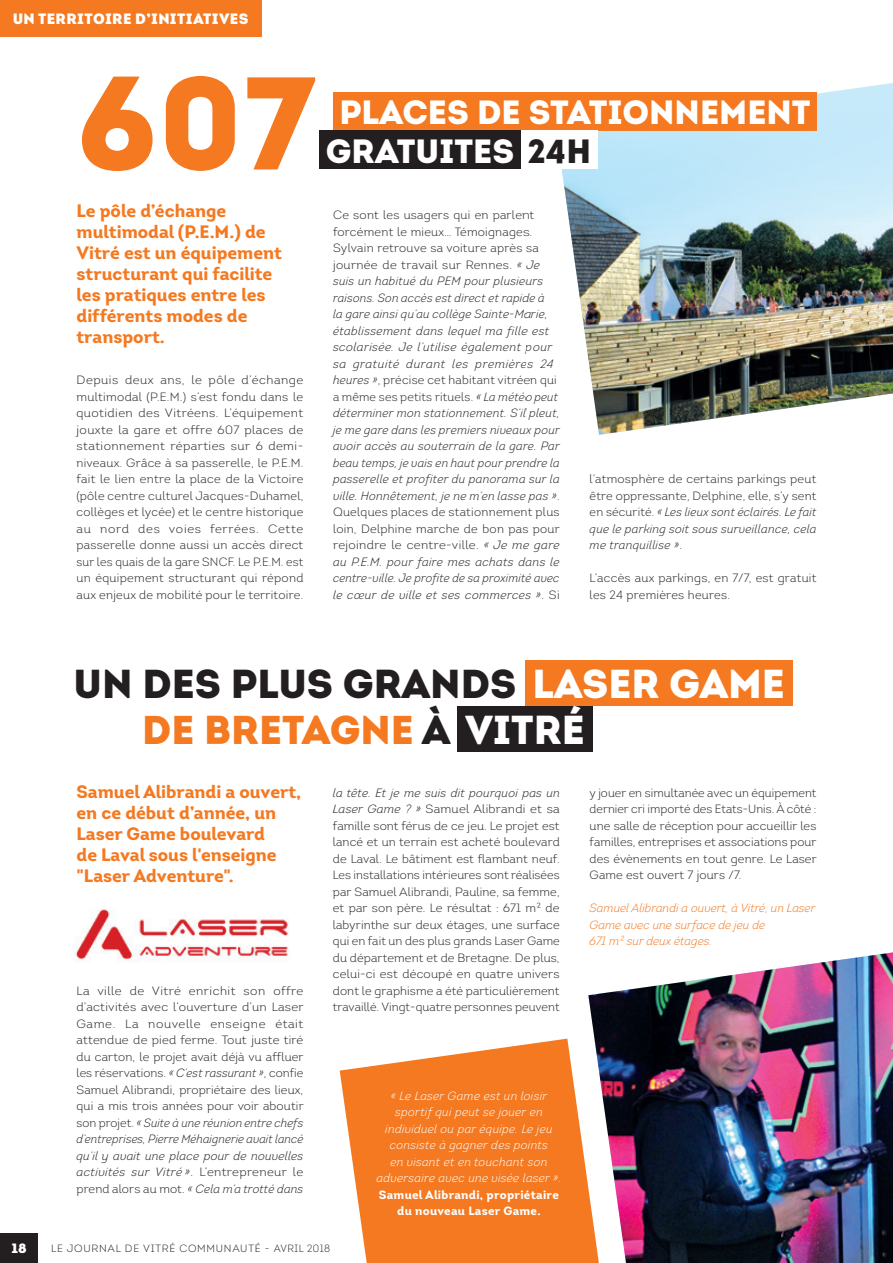
<style>
.page{position:relative;width:893px;height:1263px;background:#fff}
.page>*{position:absolute;margin:0;border:0;box-sizing:border-box;transform-origin:0 0}
.t1{font:900 131.55px "Intro";color:#f47921}
.t2{font:900 40.35px "Intro";color:#231f20}
.t3{font:900 40.2px "Intro";color:#f47921}
.t4{font:900 33.6px "Intro";color:#fff}
.t5{font:700 18px/21px "Intro Condensed";color:#f47921;scale:1.16 1}
.t6{font:15px "Intro Condensed Black Caps";letter-spacing:.02em;color:#fff;scale:1.17 1}
.t7{font:13.5px "Intro Condensed Black Caps";color:#fff;scale:1.2 1}
.t8{font:300 12px/16.5px "Intro Condensed";letter-spacing:.01em;color:#231f20;text-align:justify;scale:1.19 1}
.t9{font:italic 300 12px/16.5px "Intro Condensed";letter-spacing:.02em;color:#231f20;scale:1.18 1}
.t10{font:300 12px/16.5px "Intro Condensed";letter-spacing:.01em;color:#231f20;text-align:justify;scale:1.16 1}
.t11{font:300 12px/16.5px "Intro Condensed";letter-spacing:.01em;color:#231f20;text-align:justify;scale:1.14 1}
.t12{font:italic 300 12px/16.5px "Intro Condensed";letter-spacing:.02em;color:#fff;text-align:center;scale:1.16 1}
.t13{font:italic 300 12px/16.5px "Intro Condensed";color:#f47921;scale:1.16 1}
.t14{font:300 10.5px "Intro Condensed";letter-spacing:.06em;color:#231f20;scale:1.16 1}
.s1{color:#231f20}
.s2{font-style:normal}
.s3{font-style:italic}
.s4{color:#fff}
.s5{font-size:40.35px;color:#fff}
.s6{font-weight:700;font-style:normal}
</style>
<div class="page">
<svg style="left:556px;top:83px;width:337px;height:31px"></svg>
<img style="left:597px;top:114px;width:296px;height:321px">
<div style="left:0;top:1233px;width:38px;height:30px;background:#231f20"></div>
<div style="left:0;top:0;width:261px;height:37px;background:#f47921"></div>
<div style="left:333px;top:93px;width:483px;height:38px;background:#f47921"></div>
<div style="left:319px;top:131px;width:202px;height:38px;background:#231f20"></div>
<img style="left:526px;top:130px;width:208px;height:296px">
<div style="left:525px;top:660px;width:268px;height:46px;background:#f47921"></div>
<div style="left:458px;top:706px;width:135px;height:46px;background:#231f20"></div>
<svg style="left:340px;top:1038px;width:248px;height:225px;background:#f58a3e"></svg>
<img style="left:588px;top:952px;width:305px;height:311px">
<img style="left:571px;top:963px;width:308px;height:101px">
<img style="left:74px;top:909px;width:216px;height:53px">
<p class="t6" style="left:13px;top:9px;width:203px">UN TERRITOIRE D’INITIATIVES</p>
<h1 class="t1" style="left:77px;top:37px;width:240px">607</h1>
<h3 class="t4" style="left:339px;top:90px;width:473px">PLACES DE STATIONNEMENT</h3>
<h3 class="t4" style="left:326px;top:129px;width:267px">GRATUITES <span class="s1">24H</span></h3>
<h3 class="t5" style="left:77px;top:200px;width:179px">Le pôle d’échange multimodal (P.E.M.) de<br>Vitré est un équipement structurant qui facilite les pratiques entre les différents modes de transport.</h3>
<p class="t8" style="left:77px;top:372px;width:192px">Depuis deux ans, le pôle d’échange multimodal (P.E.M.) s’est fondu dans le quotidien des Vitréens. L’équipement jouxte la gare et offre 607 places de stationnement réparties sur 6 demi&shy;niveaux. Grâce à sa passerelle, le P.E.M. fait le lien entre la place de la Victoire (pôle centre culturel Jacques-Duhamel, collèges et lycée) et le centre historique au nord des voies ferrées. Cette passerelle donne aussi un accès direct sur les quais de la gare SNCF. Le P.E.M. est un équipement structurant qui répond aux enjeux de mobilité pour le territoire.</p>
<p class="t9" style="left:333px;top:207px;width:194px"><span class="s2">Ce sont les usagers qui en parlent forcément le mieux… Témoignages.<br>Sylvain retrouve sa voiture après sa journée de travail sur Rennes.</span> « Je suis un habitué du PEM pour plusieurs raisons. Son accès est direct et rapide à<br>la gare ainsi qu’au collège Sainte-Marie, établissement dans lequel ma fille est scolarisée. Je l’utilise également pour sa gratuité durant les premières 24 heures »<span class="s2">, précise cet habitant vitréen qui a même ses petits rituels.</span> « La météo peut déterminer mon stationnement. S’il pleut, je me gare dans les premiers niveaux pour avoir accès au souterrain de la gare. Par beau temps, je vais en haut pour prendre la passerelle et profiter du panorama sur la ville. Honnêtement, je ne m’en lasse pas »<span class="s2">.<br>Quelques places de stationnement plus loin, Delphine marche de bon pas pour rejoindre le centre-ville.</span> « Je me gare au P.E.M. pour faire mes achats dans le centre-ville. Je profite de sa proximité avec le cœur de ville et ses commerces »<span class="s2">. Si</span></p>
<p class="t10" style="left:590px;top:471px;width:197px">l’atmosphère de certains parkings peut être oppressante, Delphine, elle, s’y sent en sécurité. <span class="s3">« Les lieux sont éclairés. Le fait que le parking soit sous surveillance, cela me tranquillise »</span>.</p>
<p class="t10" style="left:590px;top:570px;width:197px">L’accès aux parkings, en 7/7, est gratuit les 24 premières heures.</p>
<h2 class="t2" style="left:74px;top:657px;width:713px">UN DES PLUS GRANDS <span class="s4">LASER GAME</span></h2>
<h3 class="t3" style="left:142px;top:703px;width:444px">DE BRETAGNE <span class="s1">À</span> <span class="s5">VITRÉ</span></h3>
<p class="t7" style="left:12px;top:1239px;width:14px">18</p>
<h3 class="t5" style="left:77px;top:781px;width:195px">Samuel Alibrandi a ouvert, en ce début d’année, un<br>Laser Game boulevard<br>de Laval sous l'enseigne "Laser Adventure".</h3>
<p class="t8" style="left:77px;top:982px;width:192px">La ville de Vitré enrichit son offre d’activités avec l’ouverture d’un Laser Game. La nouvelle enseigne était attendue de pied ferme. Tout juste tiré du carton, le projet avait déjà vu affluer les réservations. <span class="s3">« C’est rassurant »</span>, confie Samuel Alibrandi, propriétaire des lieux, qui a mis trois années pour voir aboutir son projet. <span class="s3">« Suite à une réunion entre chefs d’entreprises, Pierre Méhaignerie avait lancé qu’il y avait une place pour de nouvelles activités sur Vitré »</span>. L’entrepreneur le prend alors au mot. <span class="s3">« Cela m’a trotté dans</span></p>
<p class="t8" style="left:333px;top:784px;width:192px"><span class="s3">la tête. Et je me suis dit pourquoi pas un Laser Game ? »</span> Samuel Alibrandi et sa famille sont férus de ce jeu. Le projet est lancé et un terrain est acheté boulevard de Laval. Le bâtiment est flambant neuf.<br>Les installations intérieures sont réalisées par Samuel Alibrandi, Pauline, sa femme, et par son père. Le résultat : 671 m² de labyrinthe sur deux étages, une surface qui en fait un des plus grands Laser Game du département et de Bretagne. De plus, celui-ci est découpé en quatre univers dont le graphisme a été particulièrement travaillé. Vingt-quatre personnes peuvent</p>
<p class="t12" style="left:377px;top:1087px;width:161px">« Le Laser Game est un loisir sportif qui peut se jouer en individuel ou par équipe. Le jeu consiste à gagner des points<br>en visant et en touchant son adversaire avec une visée laser »<span class="s2">.<br></span><span class="s6">Samuel Alibrandi, propriétaire du nouveau Laser Game.</span></p>
<p class="t14" style="left:51px;top:1242px;width:242px">LE JOURNAL DE VITRÉ COMMUNAUTÉ - AVRIL 2018</p>
<p class="t11" style="left:590px;top:784px;width:201px">y jouer en simultanée avec un équipement dernier cri importé des Etats-Unis. À côté : une salle de réception pour accueillir les familles, entreprises et associations pour des évènements en tout genre. Le Laser Game est ouvert 7 jours /7.</p>
<p class="t13" style="left:590px;top:900px;width:196px">Samuel Alibrandi a ouvert, à Vitré, un Laser<br>Game avec une surface de jeu de<br>671 m² sur deux étages.</p>
</div>
